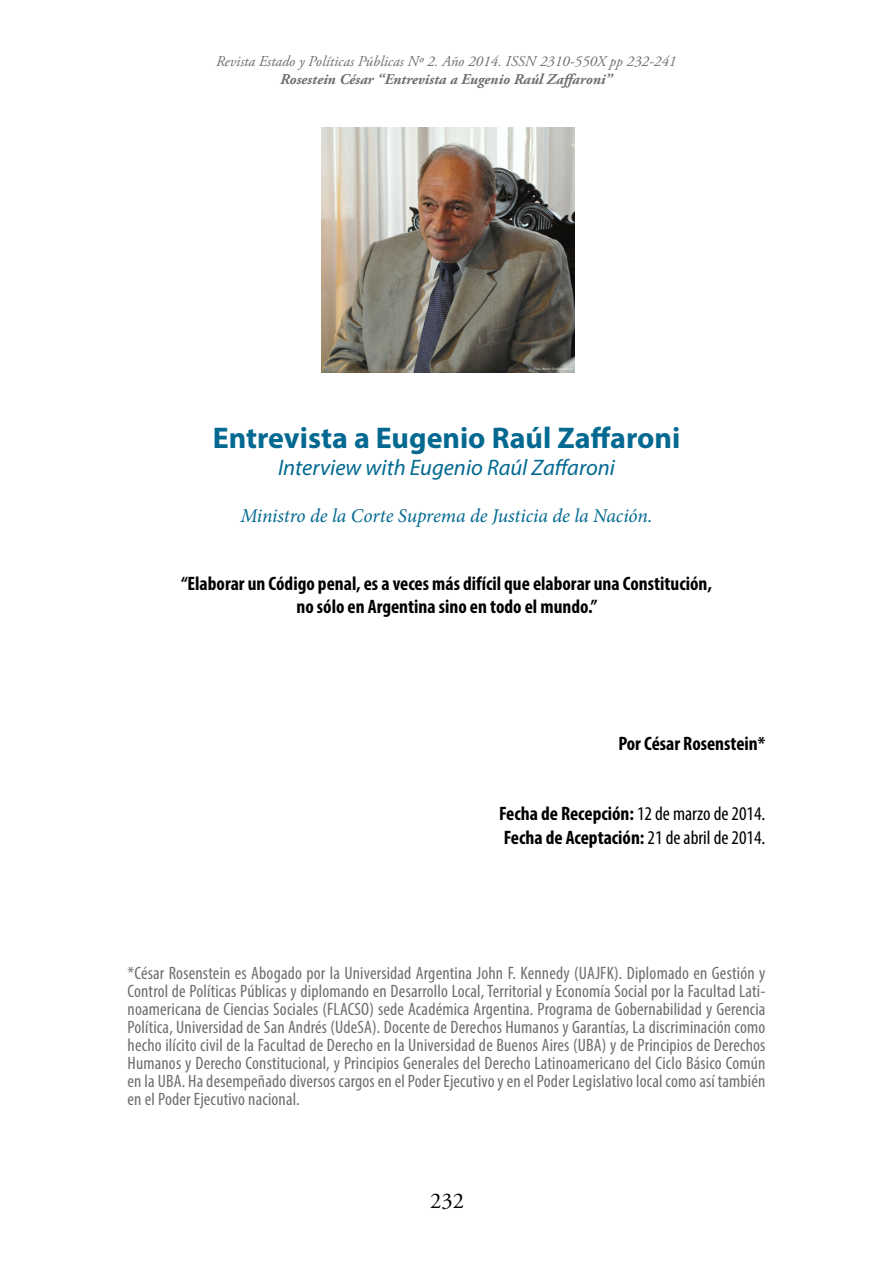
<style>
.page{position:relative;width:893px;height:1263px;background:#fff}
.page>*{position:absolute;margin:0;border:0;box-sizing:border-box;transform-origin:0 0}
.t1{font:700 30px "Myriad Pro";color:#036991}
.t2{font:italic 22.5px "Myriad Pro";color:#036991}
.t3{font:22.5px "Adobe Garamond Pro";color:#000}
.t4{font:700 condensed 19.5px/23.4px "Myriad Pro";color:#000;text-align:center}
.t5{font:italic 19.5px "Minion Pro";letter-spacing:-.01em;color:#036991}
.t6{font:condensed 18px/18px "Myriad Pro";letter-spacing:.01em;color:#6d6e71;text-align:justify}
.t7{font:italic 15px "Adobe Garamond Pro";color:#6d6e71}
.t8{font:italic 700 15px "Adobe Garamond Pro";color:#6d6e71}
.s1{font-weight:400}
</style>
<div class="page">
<img style="left:321px;top:128px;width:253px;height:244px">
<p class="t7" style="left:216px;top:53px;width:462px">Revista Estado y Políticas Públicas Nº 2. Año 2014. ISSN 2310-550X pp 232-241</p>
<p class="t8" style="left:280px;top:71px;width:334px">Rosestein César “Entrevista a Eugenio Raúl Zaffaroni”</p>
<h1 class="t1" style="left:213px;top:418px;width:469px">Entrevista a Eugenio Raúl Zaffaroni</h1>
<p class="t2" style="left:278px;top:453px;width:338px">Interview with Eugenio Raúl Zaffaroni</p>
<p class="t5" style="left:240px;top:502px;width:414px">Ministro de la Corte Suprema de Justicia de la Nación.</p>
<p class="t4" style="left:181px;top:571px;width:532px">“Elaborar un Código penal, es a veces más difícil que elaborar una Constitución, no sólo en Argentina sino en todo el mundo.”</p>
<p class="t4" style="left:618px;top:731px;width:149px">Por César Rosenstein*</p>
<p class="t4" style="left:499px;top:802px;width:268px;text-align:left">Fecha de Recepción: <span class="s1">12 de marzo de 2014.<br></span>Fecha de Aceptación: <span class="s1">21 de abril de 2014.</span></p>
<p class="t6" style="left:128px;top:964px;width:639px">*César Rosenstein es Abogado por la Universidad Argentina John F. Kennedy (UAJFK). Diplomado en Gestión y Control de Políticas Públicas y diplomando en Desarrollo Local, Territorial y Economía Social por la Facultad Lati&shy;noamericana de Ciencias Sociales (FLACSO) sede Académica Argentina. Programa de Gobernabilidad y Gerencia Política, Universidad de San Andrés (UdeSA). Docente de Derechos Humanos y Garantías, La discriminación como hecho ilícito civil de la Facultad de Derecho en la Universidad de Buenos Aires (UBA) y de Principios de Derechos Humanos y Derecho Constitucional, y Principios Generales del Derecho Latinoamericano del Ciclo Básico Común en la UBA. Ha desempeñado diversos cargos en el Poder Ejecutivo y en el Poder Legislativo local como así también en el Poder Ejecutivo nacional.</p>
<p class="t3" style="left:430px;top:1187px;width:35px">232</p>
</div>
